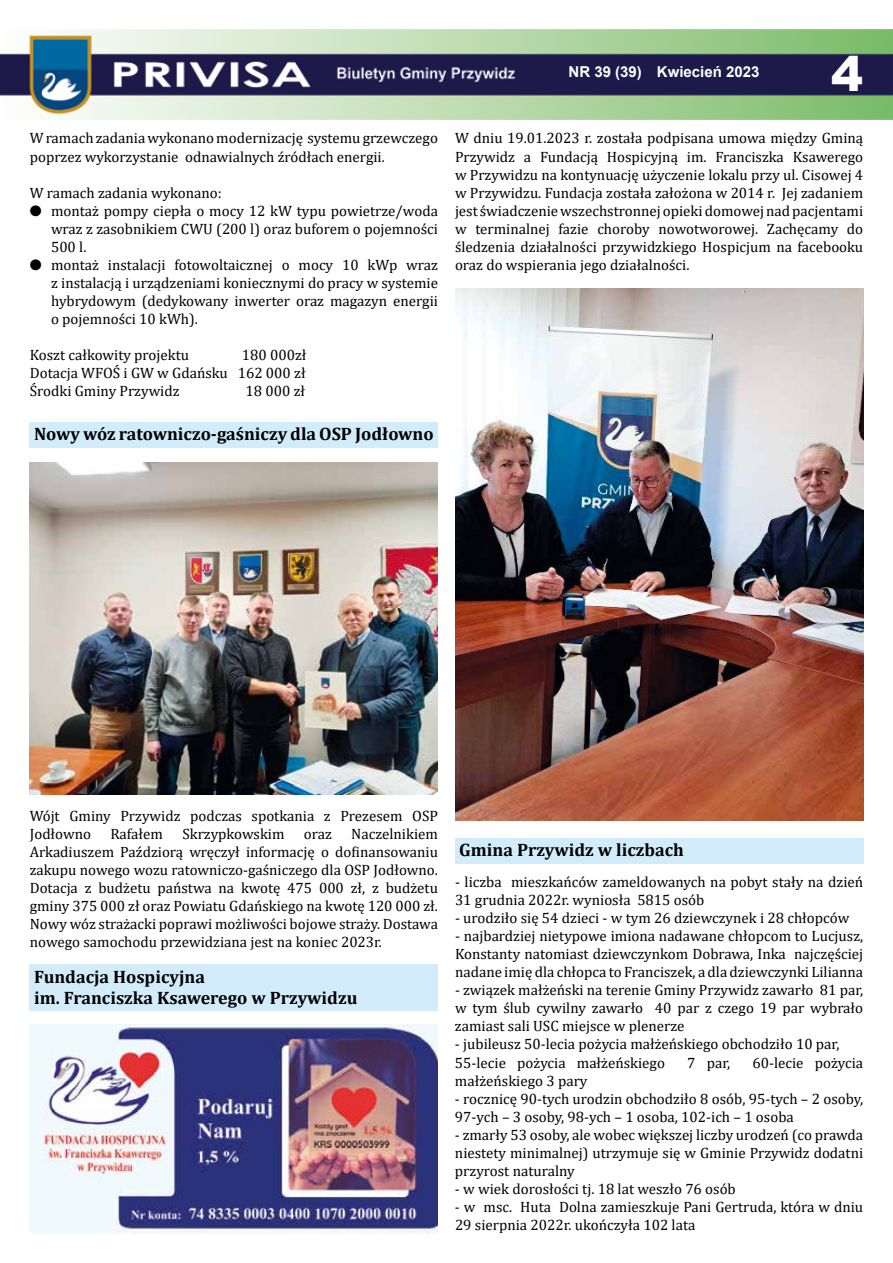
<style>
.page{position:relative;width:893px;height:1263px;background:#fff}
.page>*{position:absolute;margin:0;border:0;box-sizing:border-box;transform-origin:0 0}
.t1{font:900 48px "Arial";color:#fff}
.t2{font:700 18px/21px "Cambria";color:#000}
.t3{font:15px/18px "Cambria";color:#000}
.t4{font:700 15px "Arial";color:#fff}
.s1{font-family:"Dixieland Normal"}
</style>
<div class="page">
<img style="left:0;top:30px;width:893px;height:89px">
<div style="left:455px;top:838px;width:408px;height:25px;background:#d2ecfb"></div>
<img style="left:455px;top:288px;width:408px;height:533px">
<div style="left:30px;top:964px;width:408px;height:47px;background:#d2ecfb"></div>
<img style="left:30px;top:1025px;width:408px;height:208px">
<div style="left:30px;top:422px;width:408px;height:25px;background:#d2ecfb"></div>
<img style="left:30px;top:462px;width:408px;height:332px">
<p class="t3" style="left:30px;top:129px;width:410px">Wramach zadania wykonano modernizację systemu grzewczego poprzez wykorzystanie odnawialnych źródłach energii.</p>
<p class="t3" style="left:30px;top:183px;width:193px">W ramach zadania wykonano:</p>
<p class="t3" style="left:30px;top:201px;width:410px"><span class="s1">O</span> montaż pompy ciepła o mocy 12 kW typu powietrze/woda</p>
<p class="t3" style="left:51px;top:219px;width:388px">wraz z zasobnikiem CWU (200 l) oraz buforem o pojemności</p>
<p class="t3" style="left:51px;top:237px;width:37px">500 l.</p>
<p class="t3" style="left:30px;top:255px;width:410px"><span class="s1">O</span> montaż instalacji fotowoltaicznej o mocy 10 kWp wraz</p>
<p class="t3" style="left:51px;top:273px;width:388px">z instalacją i urządzeniami koniecznymi do pracy w systemie</p>
<p class="t3" style="left:51px;top:291px;width:388px">hybrydowym (dedykowany inwerter oraz magazyn energii</p>
<p class="t3" style="left:51px;top:309px;width:148px">o pojemności 10 kWh).</p>
<p class="t3" style="left:30px;top:345px;width:161px">Koszt całkowity projektu</p>
<p class="t3" style="left:30px;top:345px;width:278px;text-align:justify;text-indent:212px">180 000zł Dotacja WFOŚ i GW w Gdańsku 162 000 zł Środki Gminy Przywidz</p>
<p class="t3" style="left:246px;top:381px;width:61px">18 000 zł</p>
<p class="t2" style="left:34px;top:423px;width:401px">Nowy wóz ratowniczo-gaśniczy dla OSP Jodłowno</p>
<p class="t4" style="left:568px;top:61px;width:192px">NR 39 (39) Kwiecień 2023</p>
<h1 class="t1" style="left:831px;top:39px;width:34px">4</h1>
<p class="t3" style="left:455px;top:129px;width:410px;text-align:justify">W dniu 19.01.2023 r. została podpisana umowa między Gminą Przywidz a Fundacją Hospicyjną im. Franciszka Ksawerego w Przywidzu na kontynuację użyczenie lokalu przy ul. Cisowej 4 w Przywidzu. Fundacja została założona w 2014 r. Jej zadaniem jest świadczenie wszechstronnej opieki domowej nad pacjentami w terminalnej fazie choroby nowotworowej. Zachęcamy do śledzenia działalności przywidzkiego Hospicjum na facebooku oraz do wspierania jego działalności.</p>
<p class="t3" style="left:30px;top:807px;width:410px">Wójt Gminy Przywidz podczas spotkania z Prezesem OSP<br>Jodłowno</p>
<p class="t3" style="left:110px;top:825px;width:54px">Rafałem</p>
<p class="t3" style="left:182px;top:825px;width:104px">Skrzypkowskim</p>
<p class="t3" style="left:304px;top:825px;width:30px">oraz</p>
<p class="t3" style="left:30px;top:825px;width:410px;text-align:justify;text-indent:321px">Naczelnikiem Arkadiuszem Paździorą wręczył informację o dofinansowaniu zakupu nowego wozu ratowniczo-gaśniczego dla OSP Jodłowno.<br>Dotacja z budżetu państwa na kwotę 475 000 zł, z budżetu gminy 375 000 zł oraz Powiatu Gdańskiego na kwotę 120 000 zł.<br>Nowy wóz strażacki poprawi możliwości bojowe straży. Dostawa nowego samochodu przewidziana jest na koniec 2023r.</p>
<p class="t2" style="left:34px;top:965px;width:325px">Fundacja Hospicyjna<br>im. Franciszka Ksawerego w Przywidzu</p>
<p class="t2" style="left:459px;top:839px;width:226px">Gmina Przywidz w liczbach</p>
<p class="t3" style="left:455px;top:873px;width:410px">- liczba mieszkańców zameldowanych na pobyt stały na dzień<br>31 grudnia 2022r. wyniosła 5815 osób</p>
<p class="t3" style="left:455px;top:909px;width:396px">- urodziło się 54 dzieci - w tym 26 dziewczynek i 28 chłopców</p>
<p class="t3" style="left:455px;top:927px;width:410px;text-align:justify">- najbardziej nietypowe imiona nadawane chłopcom to Lucjusz, Konstanty natomiast dziewczynkom Dobrawa, Inka najczęściej nadane imię dla chłopca to Franciszek, a dla dziewczynki Lilianna</p>
<p class="t3" style="left:455px;top:981px;width:410px;text-align:justify">- związek małżeński na terenie Gminy Przywidz zawarło 81 par, w tym ślub cywilny zawarło 40 par z czego 19 par wybrało zamiast sali USC miejsce w plenerze</p>
<p class="t3" style="left:455px;top:1035px;width:386px">- jubileusz 50-lecia pożycia małżeńskiego obchodziło 10 par,<br>55-lecie pożycia małżeńskiego</p>
<p class="t3" style="left:687px;top:1053px;width:44px">7 par,</p>
<p class="t3" style="left:752px;top:1053px;width:112px">60-lecie pożycia</p>
<p class="t3" style="left:455px;top:1071px;width:134px">małżeńskiego 3 pary</p>
<p class="t3" style="left:455px;top:1089px;width:410px">- rocznicę 90-tych urodzin obchodziło 8 osób, 95-tych – 2 osoby,<br>97-ych – 3 osoby, 98-ych – 1 osoba, 102-ich – 1 osoba</p>
<p class="t3" style="left:455px;top:1125px;width:410px;text-align:justify">- zmarły 53 osoby, ale wobec większej liczby urodzeń (co prawda niestety minimalnej) utrzymuje się w Gminie Przywidz dodatni przyrost naturalny</p>
<p class="t3" style="left:455px;top:1179px;width:282px">- w wiek dorosłości tj. 18 lat weszło 76 osób</p>
<p class="t3" style="left:455px;top:1197px;width:410px">- w msc. Huta Dolna zamieszkuje Pani Gertruda, która w dniu<br>29 sierpnia 2022r. ukończyła 102 lata</p>
</div>
